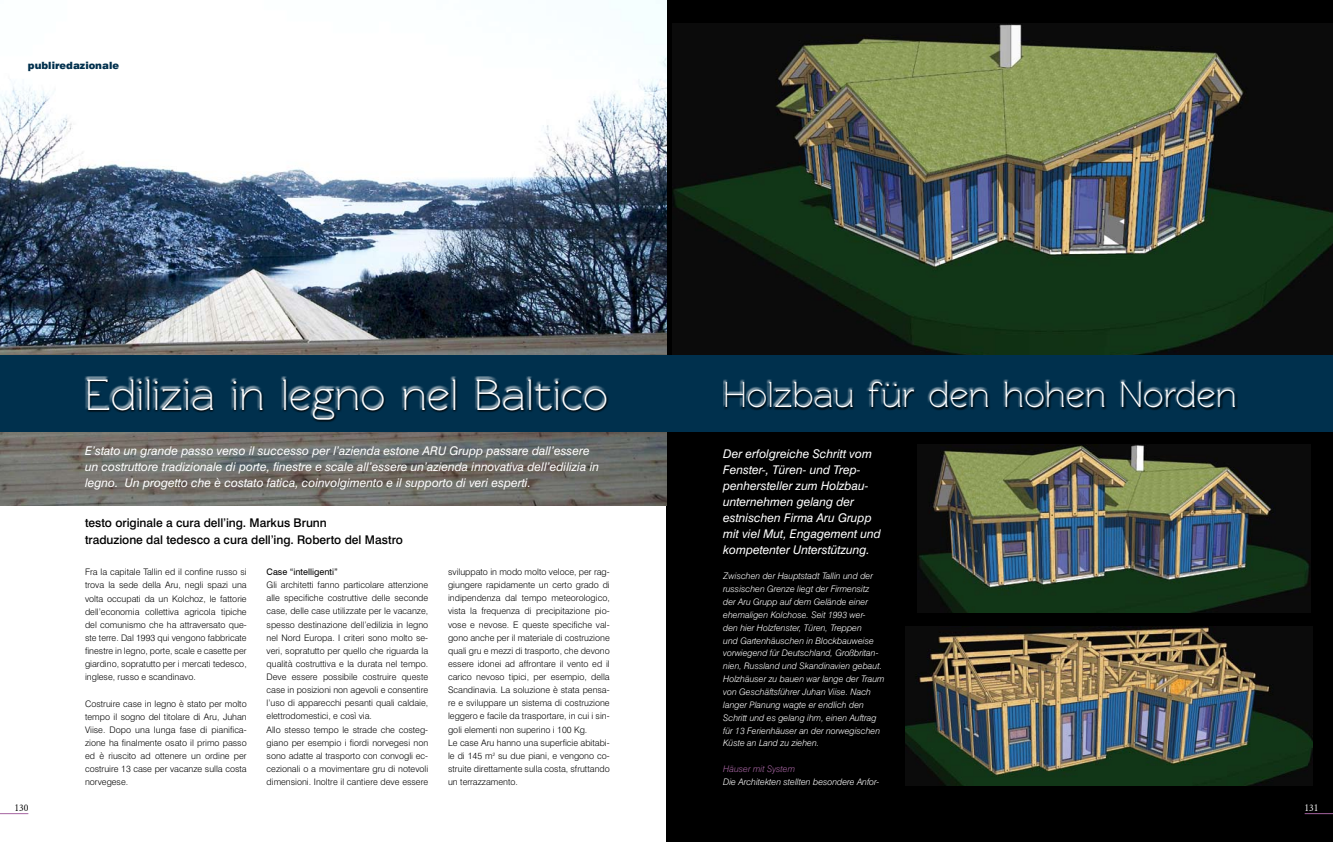
<style>
.page{position:relative;width:1333px;height:842px;background:#fff}
.page>*{position:absolute;margin:0;border:0;box-sizing:border-box;transform-origin:0 0}
.t1{font:45px "Rawengulk";color:#fff}
.t2{font:37px "Rawengulk";color:#fff}
.t3{font:italic 12px/16.1px "Swiss 721 BT";color:#fff}
.t4{font:500 12px/16.1px "Swiss 721 BT";letter-spacing:-.005em;color:#000}
.t5{font:900 10px "Swiss 721 BT";color:#00304d}
.t6{font:10px "Garamond";color:#000}
.t7{font:10px "Garamond";color:#fff}
.t8{font:300 9px/13.1px "Swiss 721 BT";color:#000;text-align:justify}
.t9{font:italic 300 9px/12.9px "Swiss 721 BT";color:#fff}
.t10{font:9px "Swiss 721 BT";color:#000}
.t11{font:italic 300 9px "Swiss 721 BT";color:#a664a1}
</style>
<div class="page">
<svg style="left:0;top:813px;width:28px;height:1px"></svg>
<div style="left:666px;top:0;width:666px;height:842px;background:#000"></div>
<svg style="left:1304px;top:813px;width:28px;height:1px"></svg>
<img style="left:672px;top:24px;width:660px;height:331px">
<img style="left:0;top:0;width:666px;height:505px">
<div style="left:0;top:355px;width:1332px;height:76px;background:#00304d"></div>
<div style="left:85px;top:376px;width:522px;height:43px;background:#fff;opacity:.75"></div>
<div style="left:85px;top:377px;width:524px;height:45px;background:#000;opacity:.75"></div>
<div style="left:723px;top:379px;width:512px;height:30px;background:#fff;opacity:.75"></div>
<div style="left:723px;top:380px;width:515px;height:30px;background:#000;opacity:.75"></div>
<img style="left:917px;top:445px;width:393px;height:167px">
<img style="left:905px;top:626px;width:406px;height:159px">
<p class="t5" style="left:28px;top:60px;width:93px">publiredazionale</p>
<h1 class="t1" style="left:85px;top:369px;width:524px">Edilizia in legno nel Baltico</h1>
<p class="t3" style="left:85px;top:442px;width:515px">E’stato un grande passo verso il successo per l’azienda estone ARU Grupp passare dall’essere un costruttore tradizionale di porte, finestre e scale all’essere un’azienda innovativa dell’edilizia in legno. Un progetto che è costato fatica, coinvolgimento e il supporto di veri esperti.</p>
<h3 class="t4" style="left:85px;top:515px;width:319px">testo originale a cura dell’ing. Markus Brunn<br>traduzione dal tedesco a cura dell’ing. Roberto del Mastro</h3>
<p class="t8" style="left:85px;top:565px;width:163px">Fra la capitale Tallin ed il confine russo si trova la sede della Aru, negli spazi una volta occupati da un Kolchoz, le fattorie dell’economia collettiva agricola tipiche del comunismo che ha attraversato que&shy;ste terre. Dal 1993 qui vengono fabbricate finestre in legno, porte, scale e casette per giardino, sopratutto per i mercati tedesco, inglese, russo e scandinavo.</p>
<p class="t8" style="left:85px;top:697px;width:163px">Costruire case in legno è stato per molto tempo il sogno del titolare di Aru, Juhan Viise. Dopo una lunga fase di pianifica&shy;zione ha finalmente osato il primo passo ed è riuscito ad ottenere un ordine per costruire 13 case per vacanze sulla costa norvegese.</p>
<p class="t10" style="left:266px;top:566px;width:73px">Case “intelligenti”</p>
<p class="t8" style="left:266px;top:578px;width:163px;text-align:left">Gli architetti fanno particolare attenzione alle specifiche costruttive delle seconde case, delle case utilizzate per le vacanze, spesso destinazione dell’edilizia in legno nel Nord Europa. I criteri sono molto se&shy;veri, sopratutto per quello che riguarda la qualità costruttiva e la durata nel tempo.<br>Deve essere possibile costruire queste case in posizioni non agevoli e consentire l’uso di apparecchi pesanti quali caldaie, elettrodomestici, e così via.<br>Allo stesso tempo le strade che costeg&shy;giano per esempio i fiordi norvegesi non sono adatte al trasporto con convogli ec&shy;cezionali o a movimentare gru di notevoli dimensioni. Inoltre il cantiere deve essere</p>
<p class="t8" style="left:448px;top:565px;width:163px;text-align:left">sviluppato in modo molto veloce, per rag&shy;giungere rapidamente un certo grado di indipendenza dal tempo meteorologico, vista la frequenza di precipitazione pio&shy;vose e nevose. E queste specifiche val&shy;gono anche per il materiale di costruzione quali gru e mezzi di trasporto, che devono essere idonei ad affrontare il vento ed il carico nevoso tipici, per esempio, della Scandinavia. La soluzione è stata pensa&shy;re e sviluppare un sistema di costruzione leggero e facile da trasportare, in cui i sin&shy;goli elementi non superino i 100 Kg.<br>Le case Aru hanno una superficie abitabi&shy;le di 145 m<sup>2</sup> su due piani, e vengono co&shy;struite direttamente sulla costa, sfruttando un terrazzamento.</p>
<h2 class="t2" style="left:723px;top:374px;width:515px">Holzbau für den hohen Norden</h2>
<h3 class="t3" style="left:723px;top:445px;width:159px">Der erfolgreiche Schritt vom<br>Fenster-, Türen- und Trep&shy;penhersteller zum Holzbau&shy;unternehmen gelang der estnischen Firma Aru Grupp mit viel Mut, Engagement und kompetenter Unterstützung.</h3>
<p class="t9" style="left:723px;top:569px;width:163px">Zwischen der Hauptstadt Tallin und der russischen Grenze liegt der Firmensitz<br>der Aru Grupp auf dem Gelände einer ehemaligen Kolchose. Seit 1993 wer-<br>den hier Holzfenster, Türen, Treppen<br>und Gartenhäuschen in Blockbauweise vorwiegend für Deutschland, Großbritan&shy;nien, Russland und Skandinavien gebaut.<br>Holzhäuser zu bauen war lange der Traum von Geschäftsführer Juhan Viise. Nach langer Planung wagte er endlich den Schritt und es gelang ihm, einen Auftrag für 13 Ferienhäuser an der norwegischen Küste an Land zu ziehen.</p>
<p class="t11" style="left:723px;top:763px;width:73px">Häuser mit System</p>
<p class="t9" style="left:723px;top:775px;width:158px">Die Architekten stellten besondere Anfor-</p>
<p class="t6" style="left:14px;top:802px;width:16px">130</p>
<p class="t7" style="left:1304px;top:802px;width:16px">131</p>
</div>
